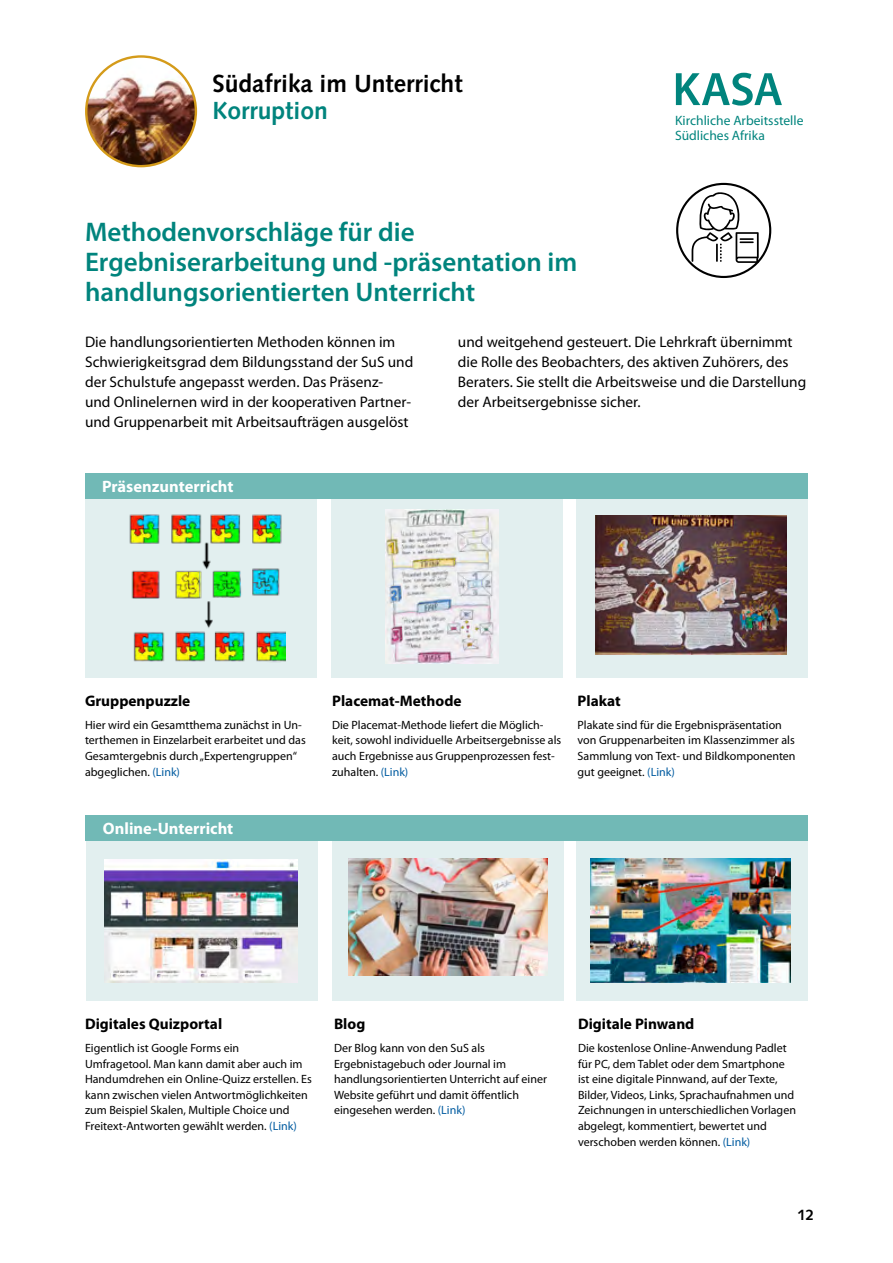
<style>
.page{position:relative;width:893px;height:1263px;background:#fff}
.page>*{position:absolute;margin:0;border:0;box-sizing:border-box;transform-origin:0 0}
.t1{font:600 27px/30px "Myriad Pro";color:#00847d}
.t2{font:700 24.75px "Syntax";color:#000}
.t3{font:700 24.75px "Syntax";color:#00847d}
.t4{font:700 16.5px "Myriad Pro";color:#fff}
.t5{font:15.3px/20.1px "Myriad Pro";color:#000}
.t6{font:700 15.3px "Myriad Pro";color:#000}
.t7{font:700 15px "Syntax";color:#000}
.t8{font:13.65px/15.8px "Myriad Pro";color:#00847d}
.t9{font:12px/15.6px "Myriad Pro";color:#000}
.s1{color:#005ba0}
</style>
<div class="page">
<svg style="left:676px;top:73px;width:106px;height:33px"></svg>
<div style="left:676px;top:183px;width:95px;height:95px;border:2px solid #000;border-radius:50%"></div>
<svg style="left:692px;top:192px;width:67px;height:71px"></svg>
<img style="left:86px;top:56px;width:110px;height:110px;border-radius:55px">
<div style="left:85px;top:55px;width:112px;height:112px;border:2px solid #d49b1a;border-radius:50%"></div>
<div style="left:86px;top:841px;width:231px;height:160px;background:#e2efef"></div>
<div style="left:85px;top:498px;width:231px;height:180px;background:#e2efef"></div>
<div style="left:331px;top:498px;width:231px;height:180px;background:#e2efef"></div>
<img style="left:129px;top:514px;width:157px;height:148px">
<img style="left:386px;top:509px;width:113px;height:154px">
<img style="left:104px;top:859px;width:193px;height:123px">
<div style="left:577px;top:498px;width:231px;height:180px;background:#e2efef"></div>
<img style="left:595px;top:515px;width:191px;height:139px">
<div style="left:333px;top:841px;width:231px;height:160px;background:#e2efef"></div>
<div style="left:576px;top:841px;width:231px;height:160px;background:#e2efef"></div>
<img style="left:349px;top:858px;width:199px;height:117px">
<img style="left:591px;top:858px;width:199px;height:124px">
<div style="left:85px;top:473px;width:722px;height:26px;background:#71b9b6"></div>
<div style="left:86px;top:815px;width:722px;height:26px;background:#71b9b6"></div>
<h2 class="t2" style="left:212px;top:69px;width:252px">Südafrika im Unterricht</h2>
<h2 class="t3" style="left:212px;top:96px;width:117px">Korruption</h2>
<p class="t8" style="left:675px;top:112px;width:130px">Kirchliche Arbeitsstelle<br>Südliches Afrika</p>
<h1 class="t1" style="left:85px;top:217px;width:494px">Methodenvorschläge für die<br>Ergebniserarbeitung und -präsentation im handlungsorientierten Unterricht</h1>
<p class="t5" style="left:85px;top:332px;width:330px">Die handlungsorientierten Methoden können im Schwierigkeitsgrad dem Bildungsstand der SuS und der Schulstufe angepasst werden. Das Präsenz-<br>und Onlinelernen wird in der kooperativen Partner&shy;und Gruppenarbeit mit Arbeitsaufträgen ausgelöst</p>
<p class="t5" style="left:458px;top:332px;width:350px">und weitgehend gesteuert. Die Lehrkraft übernimmt die Rolle des Beobachters, des aktiven Zuhörers, des Beraters. Sie stellt die Arbeitsweise und die Darstellung der Arbeitsergebnisse sicher.</p>
<h3 class="t4" style="left:102px;top:476px;width:133px">Präsenzunterricht</h3>
<p class="t6" style="left:85px;top:691px;width:107px">Gruppenpuzzle</p>
<p class="t9" style="left:85px;top:717px;width:222px">Hier wird ein Gesamtthema zunächst in Un&shy;terthemen in Einzelarbeit erarbeitet und das Gesamtergebnis durch „Expertengruppen“ abgeglichen. <span class="s1">(Link)</span></p>
<h3 class="t4" style="left:103px;top:818px;width:132px">Online-Unterricht</h3>
<p class="t6" style="left:332px;top:691px;width:131px">Placemat-Methode</p>
<p class="t9" style="left:332px;top:717px;width:231px">Die Placemat-Methode liefert die Möglich&shy;keit, sowohl individuelle Arbeitsergebnisse als auch Ergebnisse aus Gruppenprozessen fest&shy;zuhalten. <span class="s1">(Link)</span></p>
<p class="t6" style="left:578px;top:691px;width:45px">Plakat</p>
<p class="t9" style="left:578px;top:717px;width:219px">Plakate sind für die Ergebnispräsentation von Gruppenarbeiten im Klassenzimmer als Sammlung von Text- und Bildkomponenten gut geeignet. <span class="s1">(Link)</span></p>
<p class="t6" style="left:85px;top:1014px;width:139px">Digitales Quizportal</p>
<p class="t9" style="left:85px;top:1040px;width:228px">Eigentlich ist Google Forms ein<br>Umfragetool. Man kann damit aber auch im Handumdrehen ein Online-Quizz erstellen. Es kann zwischen vielen Antwortmöglichkeiten zum Beispiel Skalen, Multiple Choice und Freitext-Antworten gewählt werden. <span class="s1">(Link)</span></p>
<p class="t6" style="left:334px;top:1014px;width:33px">Blog</p>
<p class="t9" style="left:334px;top:1040px;width:214px">Der Blog kann von den SuS als Ergebnistagebuch oder Journal im handlungsorientierten Unterricht auf einer Website geführt und damit öffentlich eingesehen werden. <span class="s1">(Link)</span></p>
<p class="t6" style="left:578px;top:1014px;width:118px">Digitale Pinwand</p>
<p class="t9" style="left:578px;top:1040px;width:219px">Die kostenlose Online-Anwendung Padlet für PC, dem Tablet oder dem Smartphone ist eine digitale Pinnwand, auf der Texte, Bilder, Videos, Links, Sprachaufnahmen und Zeichnungen in unterschiedlichen Vorlagen abgelegt, kommentiert, bewertet und verschoben werden können. <span class="s1">(Link)</span></p>
<p class="t7" style="left:798px;top:1206px;width:18px">12</p>
</div>
